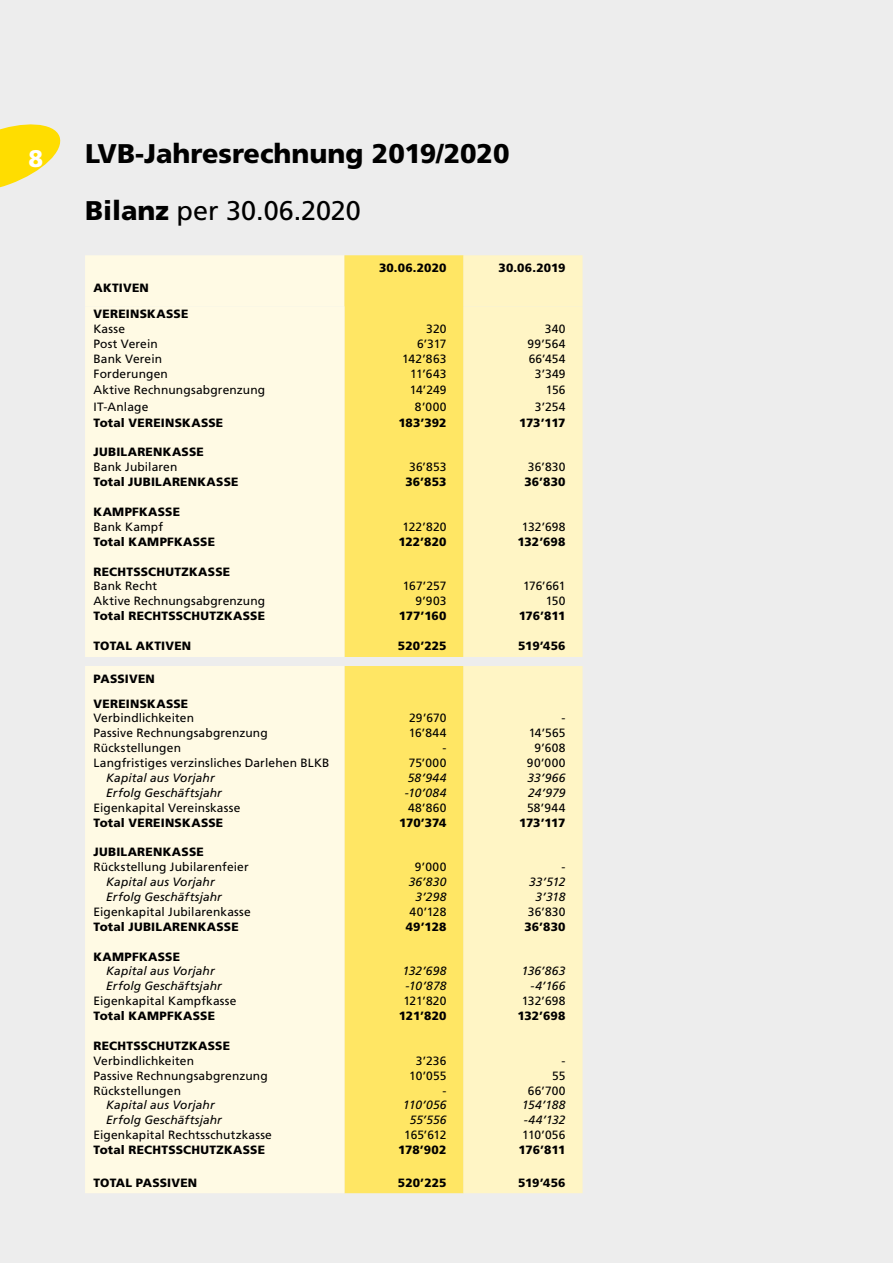
<style>
.page{position:relative;width:893px;height:1263px;background:#ededed}
.page>*{position:absolute;margin:0;border:0;box-sizing:border-box;transform-origin:0 0}
.t1{font:900 27px/56.7px "Frutiger LT Std";color:#000}
.t2{font:900 24px "Frutiger LT Std";color:#fff}
.t3{font:12px "Frutiger LT Std";letter-spacing:.01em;color:#000}
.t4{font:900 12px/24.8px "Frutiger LT Std";letter-spacing:.02em;color:#000}
.t5{font:italic 12px "Frutiger LT Std";letter-spacing:.01em;color:#000}
.s1{font-weight:400}
</style>
<div class="page">
<div style="left:85px;top:255px;width:259px;height:51px;background:#fffae4"></div>
<div style="left:344px;top:255px;width:119px;height:938px;background:#ffe664"></div>
<div style="left:463px;top:255px;width:120px;height:51px;background:#fff5c5"></div>
<div style="left:85px;top:306px;width:259px;height:887px;background:#fffae4"></div>
<div style="left:463px;top:306px;width:120px;height:887px;background:#fff5c5"></div>
<div style="left:85px;top:657px;width:259px;height:9px;background:#ededed"></div>
<div style="left:344px;top:657px;width:119px;height:9px;background:#ededed"></div>
<div style="left:463px;top:657px;width:120px;height:9px;background:#ededed"></div>
<svg style="left:0;top:124px;width:61px;height:64px"></svg>
<h2 class="t2" style="left:28px;top:144px;width:16px">8</h2>
<h1 class="t1" style="left:85px;top:126px;width:426px">LVB-Jahresrechnung 2019/2020<br>Bilanz <span class="s1">per 30.06.2020</span></h1>
<p class="t4" style="left:379px;top:256px;width:69px">30.06.2020</p>
<p class="t4" style="left:498px;top:256px;width:69px">30.06.2019</p>
<p class="t4" style="left:94px;top:275px;width:57px">AKTIVEN</p>
<p class="t4" style="left:94px;top:302px;width:96px">VEREINSKASSE</p>
<p class="t3" style="left:94px;top:322px;width:33px">Kasse</p>
<p class="t3" style="left:426px;top:322px;width:22px">320</p>
<p class="t3" style="left:545px;top:322px;width:22px">340</p>
<p class="t3" style="left:94px;top:337px;width:66px">Post Verein</p>
<p class="t3" style="left:417px;top:337px;width:31px">6’317</p>
<p class="t3" style="left:527px;top:337px;width:40px">99’564</p>
<p class="t3" style="left:94px;top:352px;width:70px">Bank Verein</p>
<p class="t3" style="left:402px;top:352px;width:46px">142’863</p>
<p class="t3" style="left:529px;top:352px;width:38px">66’454</p>
<p class="t3" style="left:94px;top:367px;width:76px">Forderungen</p>
<p class="t3" style="left:410px;top:367px;width:38px">11’643</p>
<p class="t3" style="left:535px;top:367px;width:32px">3’349</p>
<p class="t3" style="left:94px;top:382px;width:173px">Aktive Rechnungsabgrenzung</p>
<p class="t3" style="left:410px;top:382px;width:38px">14’249</p>
<p class="t3" style="left:546px;top:382px;width:21px">156</p>
<p class="t3" style="left:94px;top:399px;width:56px">IT-Anlage</p>
<p class="t3" style="left:415px;top:399px;width:33px">8’000</p>
<p class="t3" style="left:535px;top:399px;width:32px">3’254</p>
<p class="t4" style="left:94px;top:410px;width:131px">Total VEREINSKASSE</p>
<p class="t4" style="left:398px;top:410px;width:50px">183’392</p>
<p class="t4" style="left:519px;top:410px;width:48px">173’117</p>
<p class="t4" style="left:94px;top:440px;width:112px">JUBILARENKASSE</p>
<p class="t3" style="left:94px;top:460px;width:85px">Bank Jubilaren</p>
<p class="t3" style="left:409px;top:460px;width:39px">36’853</p>
<p class="t3" style="left:528px;top:460px;width:39px">36’830</p>
<p class="t4" style="left:94px;top:470px;width:147px">Total JUBILARENKASSE</p>
<p class="t4" style="left:405px;top:470px;width:42px">36’853</p>
<p class="t4" style="left:524px;top:470px;width:43px">36’830</p>
<p class="t4" style="left:94px;top:499px;width:88px">KAMPFKASSE</p>
<p class="t3" style="left:94px;top:520px;width:71px">Bank Kampf</p>
<p class="t3" style="left:403px;top:520px;width:45px">122’820</p>
<p class="t3" style="left:522px;top:520px;width:45px">132’698</p>
<p class="t4" style="left:94px;top:529px;width:123px">Total KAMPFKASSE</p>
<p class="t4" style="left:398px;top:529px;width:50px">122’820</p>
<p class="t4" style="left:517px;top:529px;width:50px">132’698</p>
<p class="t4" style="left:94px;top:559px;width:138px">RECHTSSCHUTZKASSE</p>
<p class="t3" style="left:94px;top:579px;width:65px">Bank Recht</p>
<p class="t3" style="left:403px;top:579px;width:45px">167’257</p>
<p class="t3" style="left:523px;top:579px;width:44px">176’661</p>
<p class="t3" style="left:94px;top:594px;width:173px">Aktive Rechnungsabgrenzung</p>
<p class="t3" style="left:415px;top:594px;width:33px">9’903</p>
<p class="t3" style="left:546px;top:594px;width:21px">150</p>
<p class="t4" style="left:94px;top:603px;width:173px">Total RECHTSSCHUTZKASSE</p>
<p class="t4" style="left:399px;top:603px;width:49px">177’160</p>
<p class="t4" style="left:519px;top:603px;width:48px">176’811</p>
<p class="t4" style="left:94px;top:633px;width:99px">TOTAL AKTIVEN</p>
<p class="t4" style="left:398px;top:633px;width:50px">520’225</p>
<p class="t4" style="left:518px;top:633px;width:49px">519’456</p>
<p class="t4" style="left:94px;top:666px;width:96px">PASSIVEN<br>VEREINSKASSE</p>
<p class="t3" style="left:94px;top:711px;width:102px">Verbindlichkeiten</p>
<p class="t3" style="left:409px;top:711px;width:39px">29’670</p>
<p class="t3" style="left:561px;top:711px;width:5px">-</p>
<p class="t3" style="left:94px;top:726px;width:176px">Passive Rechnungsabgrenzung</p>
<p class="t3" style="left:409px;top:726px;width:39px">16’844</p>
<p class="t3" style="left:529px;top:726px;width:38px">14’565</p>
<p class="t3" style="left:94px;top:741px;width:89px">Rückstellungen</p>
<p class="t3" style="left:442px;top:741px;width:5px">-</p>
<p class="t3" style="left:534px;top:741px;width:33px">9’608</p>
<p class="t3" style="left:93px;top:756px;width:238px">Langfristiges verzinsliches Darlehen BLKB</p>
<p class="t3" style="left:409px;top:756px;width:39px">75’000</p>
<p class="t3" style="left:527px;top:756px;width:40px">90’000</p>
<p class="t5" style="left:106px;top:771px;width:110px">Kapital aus Vorjahr</p>
<p class="t5" style="left:408px;top:771px;width:40px">58’944</p>
<p class="t5" style="left:527px;top:771px;width:40px">33’966</p>
<p class="t5" style="left:106px;top:786px;width:117px">Erfolg Geschäftsjahr</p>
<p class="t5" style="left:405px;top:786px;width:43px">-10’084</p>
<p class="t5" style="left:528px;top:786px;width:39px">24’979</p>
<p class="t3" style="left:94px;top:800px;width:148px">Eigenkapital Vereinskasse</p>
<p class="t3" style="left:408px;top:800px;width:40px">48’860</p>
<p class="t3" style="left:527px;top:800px;width:40px">58’944</p>
<p class="t4" style="left:94px;top:810px;width:131px">Total VEREINSKASSE</p>
<p class="t4" style="left:399px;top:810px;width:49px">170’374</p>
<p class="t4" style="left:519px;top:810px;width:48px">173’117</p>
<p class="t4" style="left:94px;top:840px;width:112px">JUBILARENKASSE</p>
<p class="t3" style="left:94px;top:860px;width:157px">Rückstellung Jubilarenfeier</p>
<p class="t3" style="left:415px;top:860px;width:33px">9’000</p>
<p class="t3" style="left:561px;top:860px;width:5px">-</p>
<p class="t5" style="left:106px;top:875px;width:110px">Kapital aus Vorjahr</p>
<p class="t5" style="left:409px;top:875px;width:39px">36’830</p>
<p class="t5" style="left:529px;top:875px;width:38px">33’512</p>
<p class="t5" style="left:106px;top:890px;width:117px">Erfolg Geschäftsjahr</p>
<p class="t5" style="left:415px;top:890px;width:32px">3’298</p>
<p class="t5" style="left:536px;top:890px;width:31px">3’318</p>
<p class="t3" style="left:93px;top:905px;width:159px">Eigenkapital Jubilarenkasse</p>
<p class="t3" style="left:410px;top:905px;width:38px">40’128</p>
<p class="t3" style="left:528px;top:905px;width:39px">36’830</p>
<p class="t4" style="left:93px;top:914px;width:147px">Total JUBILARENKASSE</p>
<p class="t4" style="left:406px;top:914px;width:42px">49’128</p>
<p class="t4" style="left:524px;top:914px;width:43px">36’830</p>
<p class="t4" style="left:93px;top:944px;width:88px">KAMPFKASSE</p>
<p class="t5" style="left:106px;top:964px;width:110px">Kapital aus Vorjahr</p>
<p class="t5" style="left:403px;top:964px;width:45px">132’698</p>
<p class="t5" style="left:522px;top:964px;width:45px">136’863</p>
<p class="t5" style="left:106px;top:979px;width:117px">Erfolg Geschäftsjahr</p>
<p class="t5" style="left:406px;top:979px;width:42px">-10’878</p>
<p class="t5" style="left:531px;top:979px;width:36px">-4’166</p>
<p class="t3" style="left:93px;top:994px;width:144px">Eigenkapital Kampfkasse</p>
<p class="t3" style="left:403px;top:994px;width:45px">121’820</p>
<p class="t3" style="left:522px;top:994px;width:45px">132’698</p>
<p class="t4" style="left:93px;top:1003px;width:123px">Total KAMPFKASSE</p>
<p class="t4" style="left:399px;top:1003px;width:49px">121’820</p>
<p class="t4" style="left:517px;top:1003px;width:50px">132’698</p>
<p class="t4" style="left:94px;top:1033px;width:138px">RECHTSSCHUTZKASSE</p>
<p class="t3" style="left:94px;top:1053px;width:102px">Verbindlichkeiten</p>
<p class="t3" style="left:416px;top:1053px;width:32px">3’236</p>
<p class="t3" style="left:561px;top:1053px;width:5px">-</p>
<p class="t3" style="left:94px;top:1068px;width:176px">Passive Rechnungsabgrenzung</p>
<p class="t3" style="left:409px;top:1068px;width:39px">10’055</p>
<p class="t3" style="left:552px;top:1068px;width:15px">55</p>
<p class="t3" style="left:93px;top:1083px;width:89px">Rückstellungen</p>
<p class="t3" style="left:442px;top:1083px;width:5px">-</p>
<p class="t3" style="left:528px;top:1083px;width:39px">66’700</p>
<p class="t5" style="left:106px;top:1098px;width:110px">Kapital aus Vorjahr</p>
<p class="t5" style="left:403px;top:1098px;width:45px">110’056</p>
<p class="t5" style="left:522px;top:1098px;width:45px">154’188</p>
<p class="t5" style="left:106px;top:1113px;width:117px">Erfolg Geschäftsjahr</p>
<p class="t5" style="left:410px;top:1113px;width:38px">55’556</p>
<p class="t5" style="left:524px;top:1113px;width:43px">-44’132</p>
<p class="t3" style="left:93px;top:1128px;width:180px">Eigenkapital Rechtsschutzkasse</p>
<p class="t3" style="left:404px;top:1128px;width:44px">165’612</p>
<p class="t3" style="left:522px;top:1128px;width:45px">110’056</p>
<p class="t4" style="left:93px;top:1137px;width:173px">Total RECHTSSCHUTZKASSE</p>
<p class="t4" style="left:398px;top:1137px;width:50px">178’902</p>
<p class="t4" style="left:519px;top:1137px;width:48px">176’811</p>
<p class="t4" style="left:93px;top:1170px;width:105px">TOTAL PASSIVEN</p>
<p class="t4" style="left:398px;top:1170px;width:50px">520’225</p>
<p class="t4" style="left:518px;top:1170px;width:49px">519’456</p>
</div>
